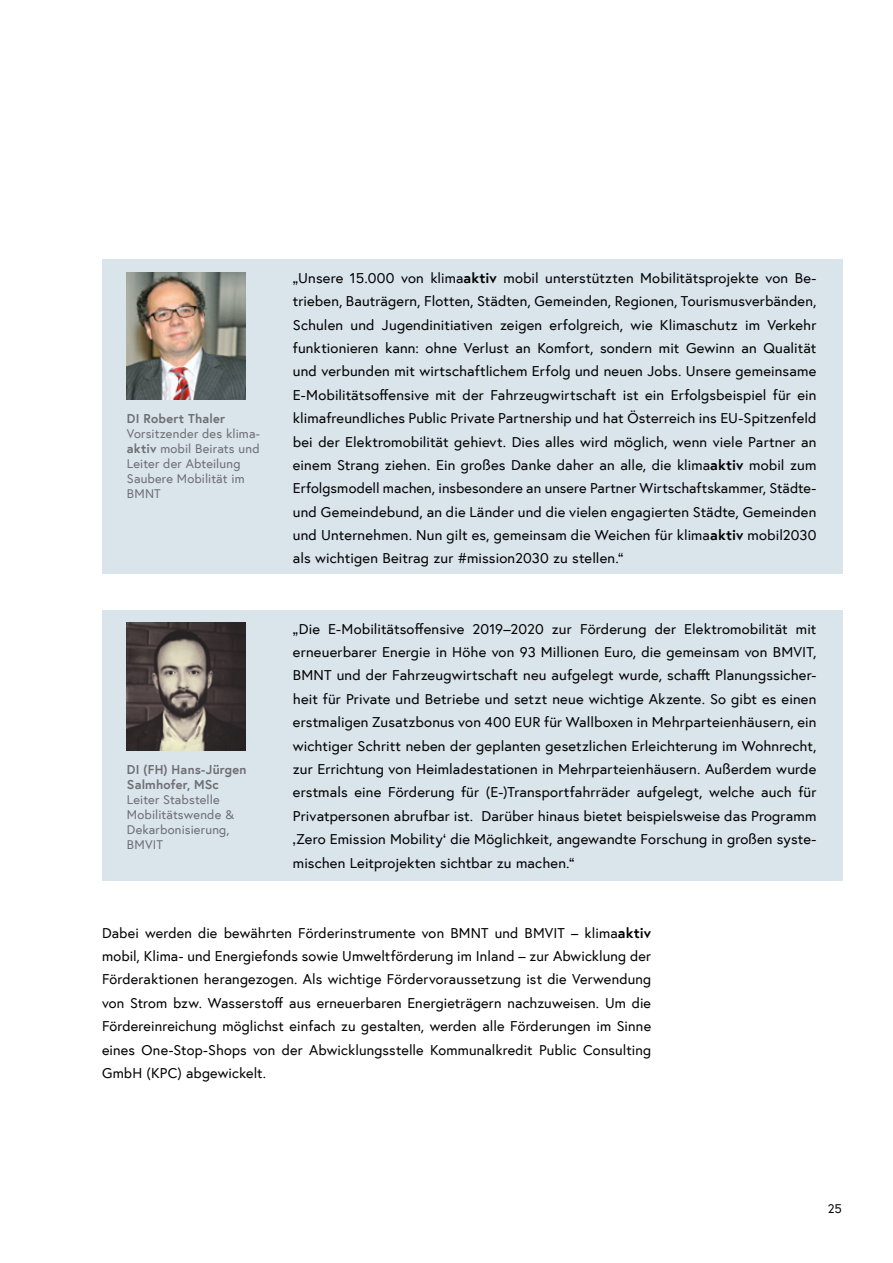
<style>
.page{position:relative;width:893px;height:1263px;background:#fff}
.page>*{position:absolute;margin:0;border:0;box-sizing:border-box;transform-origin:0 0}
.p_Abstand_danach{font:14.4px/23.4px "Europa Austria";letter-spacing:.01em;color:#000;text-align:justify}
.p_Bildbeschriftung{font:12.75px/15px "Europa Austria";letter-spacing:.015em;color:#6d6e71}
.t1{font:12.75px "Europa Austria";color:#000}
.s1{font-weight:700}
</style>
<div class="page">
<div style="left:102px;top:610px;width:740px;height:271px;background:#dae4eb"></div>
<div style="left:102px;top:259px;width:740px;height:315px;background:#dae4eb"></div>
<img style="left:126px;top:272px;width:119px;height:128px">
<img style="left:126px;top:623px;width:119px;height:127px">
<p class="p_Bildbeschriftung" style="left:127px;top:411px;width:135px"><span class="s1">DI Robert Thaler<br></span>Vorsitzender des klima&shy;<span class="s1">aktiv</span> mobil Beirats und<br>Leiter der Abteilung<br>Saubere Mobilität im<br>BMNT</p>
<p class="p_Bildbeschriftung" style="left:127px;top:762px;width:121px"><span class="s1">DI (FH) Hans-Jürgen<br>Salmhofer, MSc<br></span>Leiter Stabstelle<br>Mobilitätswende &amp;<br>Dekarbonisierung,<br>BMVIT</p>
<p class="p_Abstand_danach" style="left:293px;top:266px;width:525px">„Unsere 15.000 von klima<span class="s1">aktiv</span> mobil unterstützten Mobilitätsprojekte von Be&shy;trieben, Bauträgern, Flotten, Städten, Gemeinden, Regionen, Tourismusverbänden, Schulen und Jugendinitiativen zeigen erfolgreich, wie Klimaschutz im Verkehr funktionieren kann: ohne Verlust an Komfort, sondern mit Gewinn an Qualität und verbunden mit wirtschaftlichem Erfolg und neuen Jobs. Unsere gemeinsame E-Mobilitätsoffensive mit der Fahrzeugwirtschaft ist ein Erfolgsbeispiel für ein klimafreundliches Public Private Partnership und hat Österreich ins EU-Spitzenfeld bei der Elektromobilität gehievt. Dies alles wird möglich, wenn viele Partner an einem Strang ziehen. Ein großes Danke daher an alle, die klima<span class="s1">aktiv</span> mobil zum Erfolgsmodell machen, insbesondere an unsere Partner Wirtschaftskammer, Städte&shy;und Gemeindebund, an die Länder und die vielen engagierten Städte, Gemeinden und Unternehmen. Nun gilt es, gemeinsam die Weichen für klima<span class="s1">aktiv</span> mobil2030 als wichtigen Beitrag zur #mission2030 zu stellen.“</p>
<p class="p_Abstand_danach" style="left:293px;top:617px;width:525px">„Die E-Mobilitätsoffensive 2019–2020 zur Förderung der Elektromobilität mit erneuerbarer Energie in Höhe von 93 Millionen Euro, die gemeinsam von BMVIT, BMNT und der Fahrzeugwirtschaft neu aufgelegt wurde, schafft Planungssicher&shy;heit für Private und Betriebe und setzt neue wichtige Akzente. So gibt es einen erstmaligen Zusatzbonus von 400 EUR für Wallboxen in Mehrparteienhäusern, ein wichtiger Schritt neben der geplanten gesetzlichen Erleichterung im Wohnrecht, zur Errichtung von Heimladestationen in Mehrparteienhäusern. Außerdem wurde erstmals eine Förderung für (E-)Transportfahrräder aufgelegt, welche auch für Privatpersonen abrufbar ist. Darüber hinaus bietet beispielsweise das Programm ‚Zero Emission Mobility‘ die Möglichkeit, angewandte Forschung in großen syste&shy;mischen Leitprojekten sichtbar zu machen.“</p>
<p class="p_Abstand_danach" style="left:102px;top:921px;width:551px">Dabei werden die bewährten Förderinstrumente von BMNT und BMVIT – klima<span class="s1">aktiv </span>mobil, Klima- und Energiefonds sowie Umweltförderung im Inland – zur Abwicklung der Förderaktionen herangezogen. Als wichtige Fördervoraussetzung ist die Verwendung von Strom bzw. Wasserstoff aus erneuerbaren Energieträgern nachzuweisen. Um die Fördereinreichung möglichst einfach zu gestalten, werden alle Förderungen im Sinne eines One-Stop-Shops von der Abwicklungsstelle Kommunalkredit Public Consulting GmbH (KPC) abgewickelt.</p>
<p class="t1" style="left:828px;top:1200px;width:16px">25</p>
</div>
